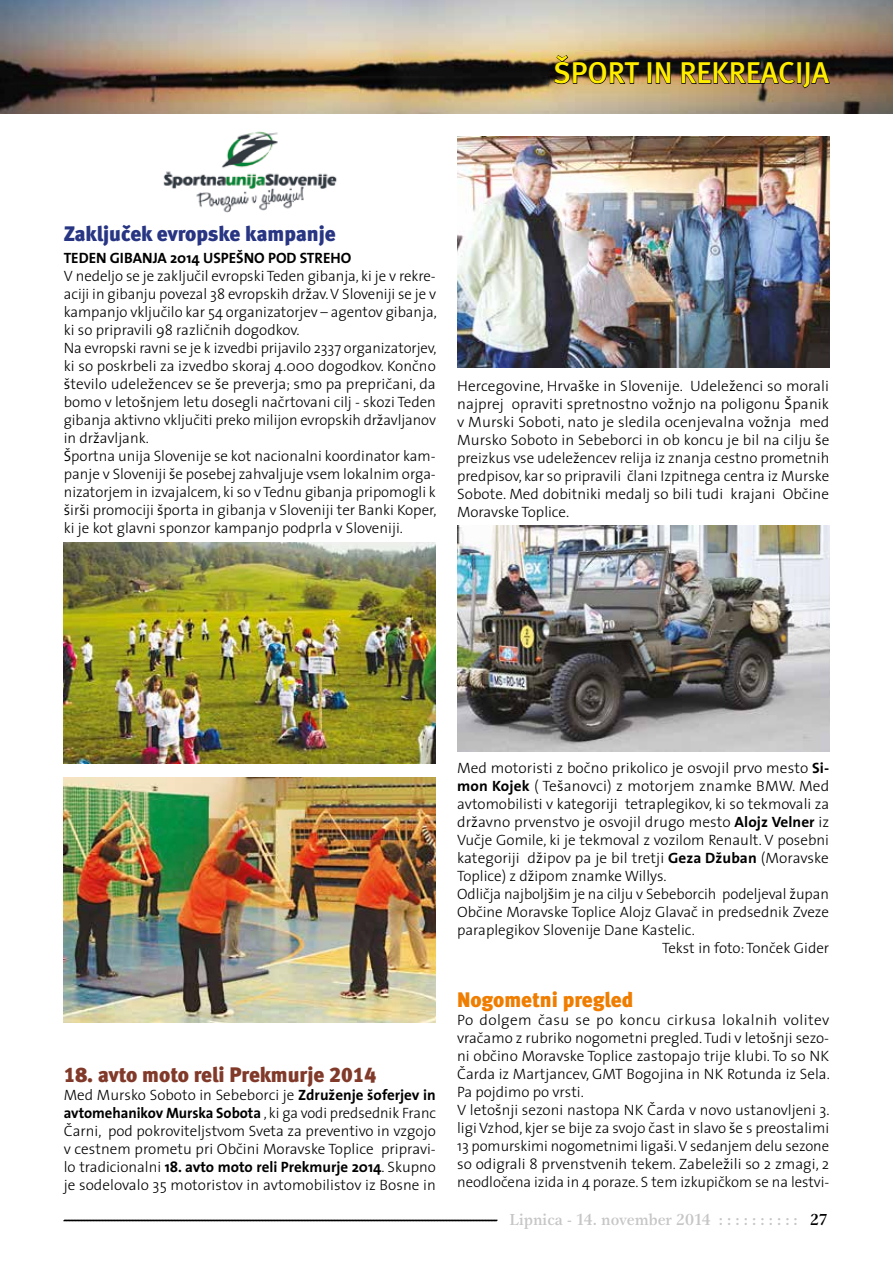
<style>
.page{position:relative;width:893px;height:1263px;background:#fff}
.page>*{position:absolute;margin:0;border:0;box-sizing:border-box;transform-origin:0 0}
.t1{font:30px "Meta Medium CE";color:#ffed00}
.t2{font:21px "Meta Black CELF";color:#813a2a}
.t3{font:21px "Meta Black CELF";letter-spacing:-.005em;color:#283583}
.t4{font:21px "Meta Black CELF";letter-spacing:-.005em;color:#ef7d00}
.t5{font:500 16.5px "Gamma Itc TEE";color:#c6c6c6}
.t6{font:300 15px/18px "The Sans OT";color:#000}
.t7{font:700 15px "The Sans OT";color:#000}
.s1{font-weight:700}
.s2{color:#000}
</style>
<div class="page">
<img style="left:0;top:0;width:893px;height:114px">
<svg style="left:554px;top:55px;width:86px;height:29px;background:#493a26"></svg>
<div style="left:647px;top:62px;width:5px;height:22px;border:1px solid #000"></div>
<svg style="left:655px;top:0;width:16px;height:84px"></svg>
<svg style="left:681px;top:61px;width:114px;height:23px;background:#3a2b21"></svg>
<div style="left:797px;top:62px;width:4px;height:22px;border:1px solid #000"></div>
<svg style="left:802px;top:62px;width:28px;height:27px"></svg>
<svg style="left:63px;top:1219px;width:435px;height:2px"></svg>
<img style="left:163px;top:131px;width:174px;height:82px">
<img style="left:457px;top:136px;width:372px;height:231px">
<img style="left:457px;top:526px;width:372px;height:225px">
<img style="left:64px;top:542px;width:372px;height:222px">
<img style="left:64px;top:777px;width:372px;height:245px">
<h1 class="t1" style="left:553px;top:54px;width:277px">ŠPORT IN REKREACIJA</h1>
<h2 class="t3" style="left:64px;top:221px;width:274px">Zaključek evropske kampanje</h2>
<p class="t7" style="left:64px;top:245px;width:289px">TEDEN GIBANJA 2014 USPEŠNO POD STREHO</p>
<p class="t6" style="left:64px;top:266px;width:374px">V nedeljo se je zaključil evropski Teden gibanja, ki je v rekre&shy;aciji in gibanju povezal 38 evropskih držav. V Sloveniji se je v kampanjo vključilo kar 54 organizatorjev – agentov gibanja, ki so pripravili 98 različnih dogodkov.<br>Na evropski ravni se je k izvedbi prijavilo 2337 organizatorjev, ki so poskrbeli za izvedbo skoraj 4.000 dogodkov. Končno število udeležencev se še preverja; smo pa prepričani, da bomo v letošnjem letu dosegli načrtovani cilj - skozi Teden gibanja aktivno vključiti preko milijon evropskih državljanov in državljank.<br>Športna unija Slovenije se kot nacionalni koordinator kam&shy;panje v Sloveniji še posebej zahvaljuje vsem lokalnim orga&shy;nizatorjem in izvajalcem, ki so v Tednu gibanja pripomogli k širši promociji športa in gibanja v Sloveniji ter Banki Koper, ki je kot glavni sponzor kampanjo podprla v Sloveniji.</p>
<p class="t6" style="left:457px;top:376px;width:374px;text-align:justify">Hercegovine, Hrvaške in Slovenije. Udeleženci so morali najprej opraviti spretnostno vožnjo na poligonu Španik v Murski Soboti, nato je sledila ocenjevalna vožnja med Mursko Soboto in Sebeborci in ob koncu je bil na cilju še preizkus vse udeležencev relija iz znanja cestno prometnih predpisov, kar so pripravili člani Izpitnega centra iz Murske Sobote. Med dobitniki medalj so bili tudi krajani Občine Moravske Toplice.</p>
<h2 class="t2" style="left:64px;top:1061px;width:314px">18. avto moto reli Prekmurje 2014</h2>
<p class="t6" style="left:64px;top:1085px;width:374px;text-align:justify">Med Mursko Soboto in Sebeborci je <span class="s1">Združenje šoferjev in avtomehanikov Murska Sobota</span> , ki ga vodi predsednik Franc Čarni, pod pokroviteljstvom Sveta za preventivo in vzgojo v cestnem prometu pri Občini Moravske Toplice pripravi&shy;lo tradicionalni <span class="s1">18. avto moto reli Prekmurje 2014</span>. Skupno je sodelovalo 35 motoristov in avtomobilistov iz Bosne in</p>
<p class="t6" style="left:457px;top:758px;width:374px">Med motoristi z bočno prikolico je osvojil prvo mesto <span class="s1">Si-</span></p>
<p class="t6" style="left:457px;top:776px;width:374px"><span class="s1">mon Kojek</span> ( Tešanovci) z motorjem znamke BMW. Med</p>
<p class="t6" style="left:457px;top:794px;width:374px">avtomobilisti v kategoriji tetraplegikov, ki so tekmovali za</p>
<p class="t6" style="left:457px;top:812px;width:374px">državno prvenstvo je osvojil drugo mesto <span class="s1">Alojz Velner</span> iz</p>
<p class="t6" style="left:457px;top:830px;width:373px">Vučje Gomile, ki je tekmoval z vozilom Renault. V posebni</p>
<p class="t6" style="left:457px;top:848px;width:373px">kategoriji džipov pa je bil tretji <span class="s1">Geza Džuban</span> (Moravske</p>
<p class="t6" style="left:457px;top:866px;width:211px">Toplice) z džipom znamke Willys.</p>
<p class="t6" style="left:457px;top:884px;width:373px">Odličja najboljšim je na cilju v Sebeborcih podeljeval župan</p>
<p class="t6" style="left:457px;top:902px;width:373px">Občine Moravske Toplice Alojz Glavač in predsednik Zveze</p>
<p class="t6" style="left:457px;top:920px;width:239px">paraplegikov Slovenije Dane Kastelic.</p>
<p class="t6" style="left:662px;top:938px;width:169px">Tekst in foto: Tonček Gider</p>
<h2 class="t4" style="left:457px;top:987px;width:178px">Nogometni pregled</h2>
<p class="t6" style="left:457px;top:1010px;width:374px">Po dolgem času se po koncu cirkusa lokalnih volitev vračamo z rubriko nogometni pregled. Tudi v letošnji sezo&shy;ni občino Moravske Toplice zastopajo trije klubi. To so NK Čarda iz Martjancev, GMT Bogojina in NK Rotunda iz Sela.<br>Pa pojdimo po vrsti.<br>V letošnji sezoni nastopa NK Čarda v novo ustanovljeni 3. ligi Vzhod, kjer se bije za svojo čast in slavo še s preostalimi 13 pomurskimi nogometnimi ligaši. V sedanjem delu sezone so odigrali 8 prvenstvenih tekem. Zabeležili so 2 zmagi, 2 neodločena izida in 4 poraze. S tem izkupičkom se na lestvi-</p>
<p class="t5" style="left:509px;top:1209px;width:320px">Lipnica - 14. november 2014 : : : : : : : : : : <span class="s2">27</span></p>
</div>
